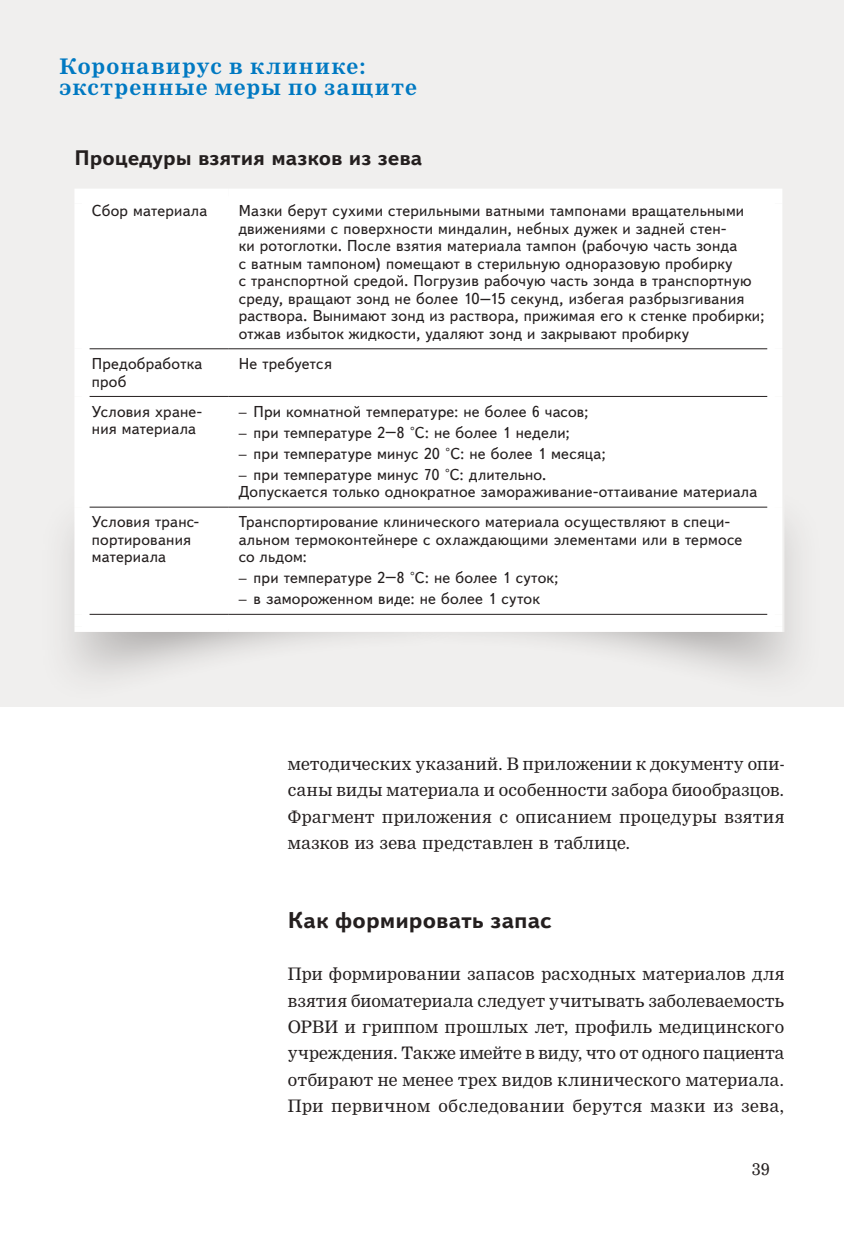
<style>
.page{position:relative;width:844px;height:1241px;background:#fff}
.page>*{position:absolute;margin:0;border:0;box-sizing:border-box;transform-origin:0 0}
.t1{font:700 22.75px "Textbook New";letter-spacing:.005em;color:#241f1f}
.t2{font:700 21px/21px "Nimrod Cyr";letter-spacing:.065em;color:#0079c2}
.t3{font:700 21px "Textbook New";color:#241f1f}
.t4{font:16.8px/26.2px "Nimrod Cyr";letter-spacing:.03em;color:#241f1f;text-align:justify}
.t5{font:15.75px/17.5px "Textbook New";letter-spacing:.015em;color:#241f1f}
.t6{font:15.75px "Text Book C";letter-spacing:.01em;color:#241f1f}
.s1{font-family:"Century Schlbk Cyr"}
</style>
<div class="page">
<div style="left:0;top:0;width:843px;height:706px;background:#f0efee"></div>
<div style="left:89px;top:203px;width:678px;height:270px;background:#fff"></div>
<hr style="left:89px;top:348px;width:140px;height:1px;background:#241f1f">
<hr style="left:229px;top:348px;width:538px;height:1px;background:#241f1f">
<hr style="left:89px;top:396px;width:140px;height:1px;background:#241f1f">
<hr style="left:229px;top:396px;width:538px;height:1px;background:#241f1f">
<div style="left:74px;top:188px;width:155px;height:15px;background:#fff"></div>
<div style="left:229px;top:188px;width:553px;height:15px;background:#fff"></div>
<div style="left:74px;top:203px;width:15px;height:146px;background:#fff"></div>
<div style="left:767px;top:203px;width:15px;height:146px;background:#fff"></div>
<div style="left:74px;top:349px;width:15px;height:47px;background:#fff"></div>
<div style="left:767px;top:349px;width:15px;height:47px;background:#fff"></div>
<div style="left:74px;top:396px;width:15px;height:111px;background:#fff"></div>
<div style="left:767px;top:396px;width:15px;height:111px;background:#fff"></div>
<div style="left:33px;top:483px;width:434px;height:223px;background:#241f1f;opacity:.5"></div>
<div style="left:73px;top:473px;width:325px;height:158px;background:#fff"></div>
<div style="left:394px;top:482px;width:434px;height:224px;background:#241f1f;opacity:.5"></div>
<div style="left:398px;top:473px;width:388px;height:158px;background:#fff"></div>
<h2 class="t2" style="left:60px;top:56px;width:359px">Коронавирус в клинике: экстренные меры по защите</h2>
<h2 class="t3" style="left:74px;top:145px;width:349px">Процедуры взятия мазков из зева</h2>
<p class="t5" style="left:92px;top:202px;width:117px">Сбор материала</p>
<p class="t5" style="left:239px;top:202px;width:527px">Мазки берут сухими стерильными ватными тампонами вращательными движениями с поверхности миндалин, небных дужек и задней стен-<br>ки ротоглотки. После взятия материала тампон (рабочую часть зонда<br>с ватным тампоном) помещают в стерильную одноразовую пробирку<br>с транспортной средой. Погрузив рабочую часть зонда в транспортную среду, вращают зонд не более 10–15 секунд, избегая разбрызгивания раствора. Вынимают зонд из раствора, прижимая его к стенке пробирки; отжав избыток жидкости, удаляют зонд и закрывают пробирку</p>
<p class="t5" style="left:92px;top:355px;width:112px">Предобработка проб</p>
<p class="t5" style="left:239px;top:355px;width:95px">Не требуется</p>
<p class="t5" style="left:92px;top:402px;width:112px">Условия хране&shy;ния материала</p>
<p class="t6" style="left:239px;top:403px;width:351px"><span class="s1">–</span> При комнатной температуре: не более 6 часов;</p>
<p class="t6" style="left:239px;top:424px;width:332px"><span class="s1">–</span> при температуре 2–8 °C: не более 1 недели;</p>
<p class="t6" style="left:239px;top:445px;width:368px"><span class="s1">–</span> при температуре минус 20 °C: не более 1 месяца;</p>
<p class="t6" style="left:239px;top:466px;width:309px"><span class="s1">–</span> при температуре минус 70 °C: длительно.</p>
<p class="t5" style="left:239px;top:483px;width:520px">Допускается только однократное замораживание-оттаивание материала</p>
<p class="t5" style="left:92px;top:513px;width:109px">Условия транс&shy;портирования материала</p>
<p class="t5" style="left:239px;top:513px;width:505px">Транспортирование клинического материала осуществляют в специ&shy;альном термоконтейнере с охлаждающими элементами или в термосе со льдом:</p>
<p class="t6" style="left:239px;top:569px;width:321px"><span class="s1">–</span> при температуре 2–8 °C: не более 1 суток;</p>
<p class="t6" style="left:239px;top:590px;width:303px"><span class="s1">–</span> в замороженном виде: не более 1 суток</p>
<p class="t4" style="left:288px;top:750px;width:498px">методических указаний. В приложении к документу опи&shy;саны виды материала и особенности забора биообразцов.<br>Фрагмент приложения с описанием процедуры взятия мазков из зева представлен в таблице.</p>
<h1 class="t1" style="left:288px;top:905px;width:266px">Как формировать запас</h1>
<p class="t4" style="left:288px;top:961px;width:498px">При формировании запасов расходных материалов для взятия биоматериала следует учитывать заболеваемость ОРВИ и гриппом прошлых лет, профиль медицинского учреждения. Также имейте в виду, что от одного пациента отбирают не менее трех видов клинического материала.<br>При первичном обследовании берутся мазки из зева,</p>
<p class="t4" style="left:752px;top:1155px;width:19px">39</p>
</div>
